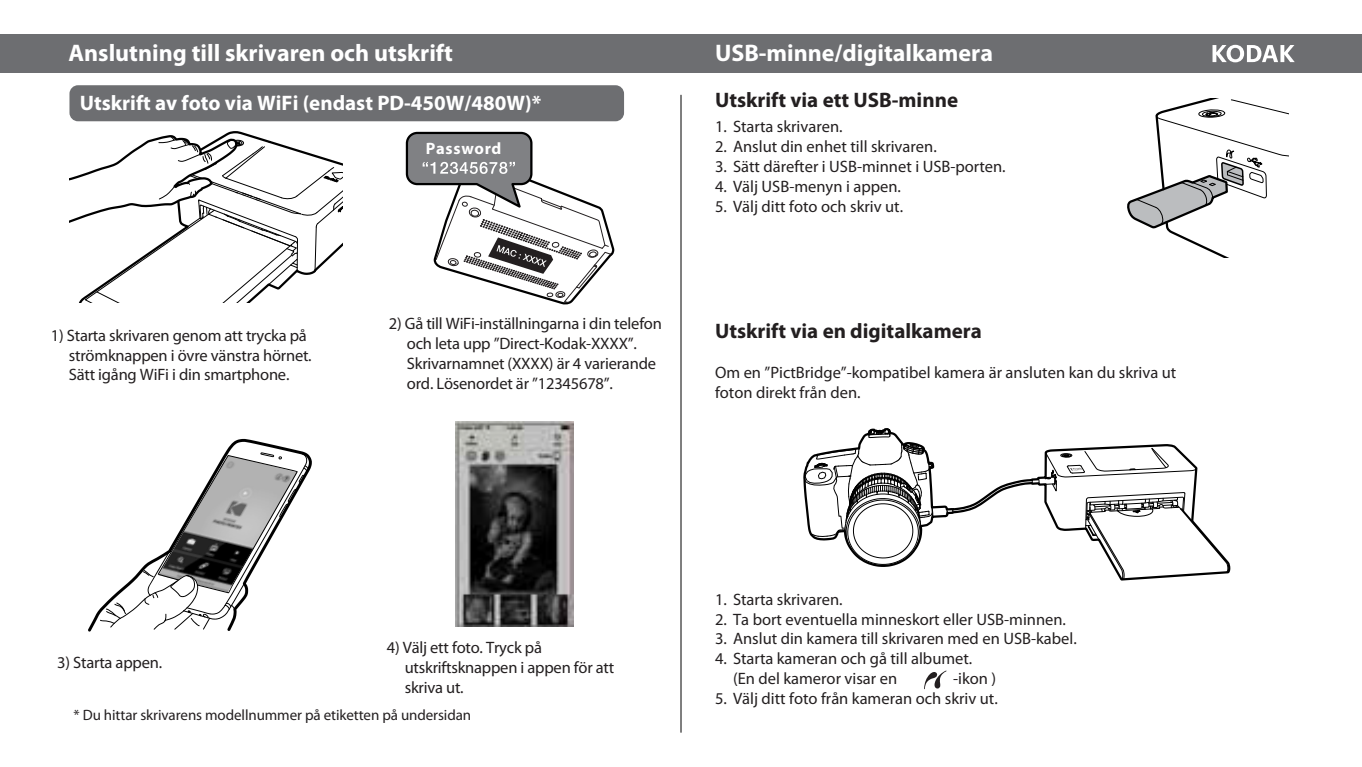
<style>
.page{position:relative;width:1362px;height:767px;background:#fff}
.page>*{position:absolute;margin:0;border:0;box-sizing:border-box;transform-origin:0 0}
.t1{font:700 24px "Myriad Pro";color:#fff}
.t2{font:700 21px "Myriad Pro";color:#231f20}
.t3{font:700 21px "Myriad Pro";color:#fff}
.t4{font:16.5px/19.8px "Myriad Pro";color:#231f20}
.t5{font:700 16.5px "Myriad Pro";letter-spacing:.04em;color:#fff}
.t6{font:15px "Myriad Pro";letter-spacing:-.005em;color:#231f20}
</style>
<div class="page">
<div style="left:0;top:34px;width:1361px;height:39px;background:#6d6e71"></div>
<hr style="left:680px;top:95px;width:1px;height:636px;background:#000">
<svg style="left:871px;top:428px;width:360px;height:153px"></svg>
<svg style="left:946px;top:508px;width:7px;height:4px"></svg>
<svg style="left:803px;top:429px;width:130px;height:136px"></svg>
<svg style="left:1031px;top:442px;width:197px;height:138px"></svg>
<img style="left:455px;top:421px;width:118px;height:205px">
<svg style="left:1212px;top:45px;width:82px;height:17px"></svg>
<div style="left:69px;top:85px;width:555px;height:36px;background:#6d6e71;border-radius:9px"></div>
<svg style="left:70px;top:133px;width:273px;height:169px"></svg>
<svg style="left:1127px;top:98px;width:161px;height:160px"></svg>
<svg style="left:88px;top:438px;width:224px;height:193px"></svg>
<svg style="left:100px;top:451px;width:209px;height:178px"></svg>
<svg style="left:405px;top:131px;width:210px;height:174px"></svg>
<svg style="left:924px;top:670px;width:22px;height:18px"></svg>
<h1 class="t1" style="left:68px;top:37px;width:386px">Anslutning till skrivaren och utskrift</h1>
<h1 class="t1" style="left:715px;top:37px;width:279px">USB-minne/digitalkamera</h1>
<p class="t3" style="left:80px;top:89px;width:463px">Utskrift av foto via WiFi (endast PD-450W/480W)*</p>
<p class="t2" style="left:715px;top:86px;width:244px">Utskrift via ett USB-minne</p>
<p class="t4" style="left:715px;top:117px;width:129px">1. Starta skrivaren.</p>
<p class="t4" style="left:715px;top:136px;width:223px">2. Anslut din enhet till skrivaren.</p>
<p class="t4" style="left:715px;top:156px;width:292px">3. Sätt därefter i USB-minnet i USB-porten.</p>
<p class="t4" style="left:715px;top:176px;width:187px">4. Välj USB-menyn i appen.</p>
<p class="t4" style="left:715px;top:196px;width:190px">5. Välj ditt foto och skriv ut.</p>
<p class="t5" style="left:426px;top:137px;width:77px">Password</p>
<p class="t4" style="left:69px;top:325px;width:244px;text-indent:-18px">1) Starta skrivaren genom att trycka på strömknappen i övre vänstra hörnet.<br>Sätt igång WiFi i din smartphone.</p>
<p class="t4" style="left:407px;top:313px;width:256px;text-indent:-18px">2) Gå till WiFi-inställningarna i din telefon och leta upp ”Direct-Kodak-XXXX”.<br>Skrivarnamnet (XXXX) är 4 varierande ord. Lösenordet är ”12345678”.</p>
<p class="t2" style="left:715px;top:317px;width:268px">Utskrift via en digitalkamera</p>
<p class="t4" style="left:715px;top:362px;width:463px">Om en ”PictBridge”-kompatibel kamera är ansluten kan du skriva ut foton direkt från den.</p>
<p class="t4" style="left:57px;top:652px;width:106px">3) Starta appen.</p>
<p class="t4" style="left:405px;top:637px;width:211px;text-indent:-18px">4) Välj ett foto. Tryck på utskriftsknappen i appen för att skriva ut.</p>
<p class="t6" style="left:74px;top:705px;width:399px">* Du hittar skrivarens modellnummer på etiketten på undersidan</p>
<p class="t4" style="left:715px;top:588px;width:129px">1. Starta skrivaren.</p>
<p class="t4" style="left:715px;top:608px;width:352px">2. Ta bort eventuella minneskort eller USB-minnen.</p>
<p class="t4" style="left:715px;top:628px;width:363px">3. Anslut din kamera till skrivaren med en USB-kabel.</p>
<p class="t4" style="left:733px;top:648px;width:241px;text-indent:-18px">4. Starta kameran och gå till albumet. (En del kameror visar en</p>
<p class="t4" style="left:953px;top:668px;width:45px">-ikon )</p>
<p class="t4" style="left:715px;top:687px;width:284px">5. Välj ditt foto från kameran och skriv ut.</p>
</div>
